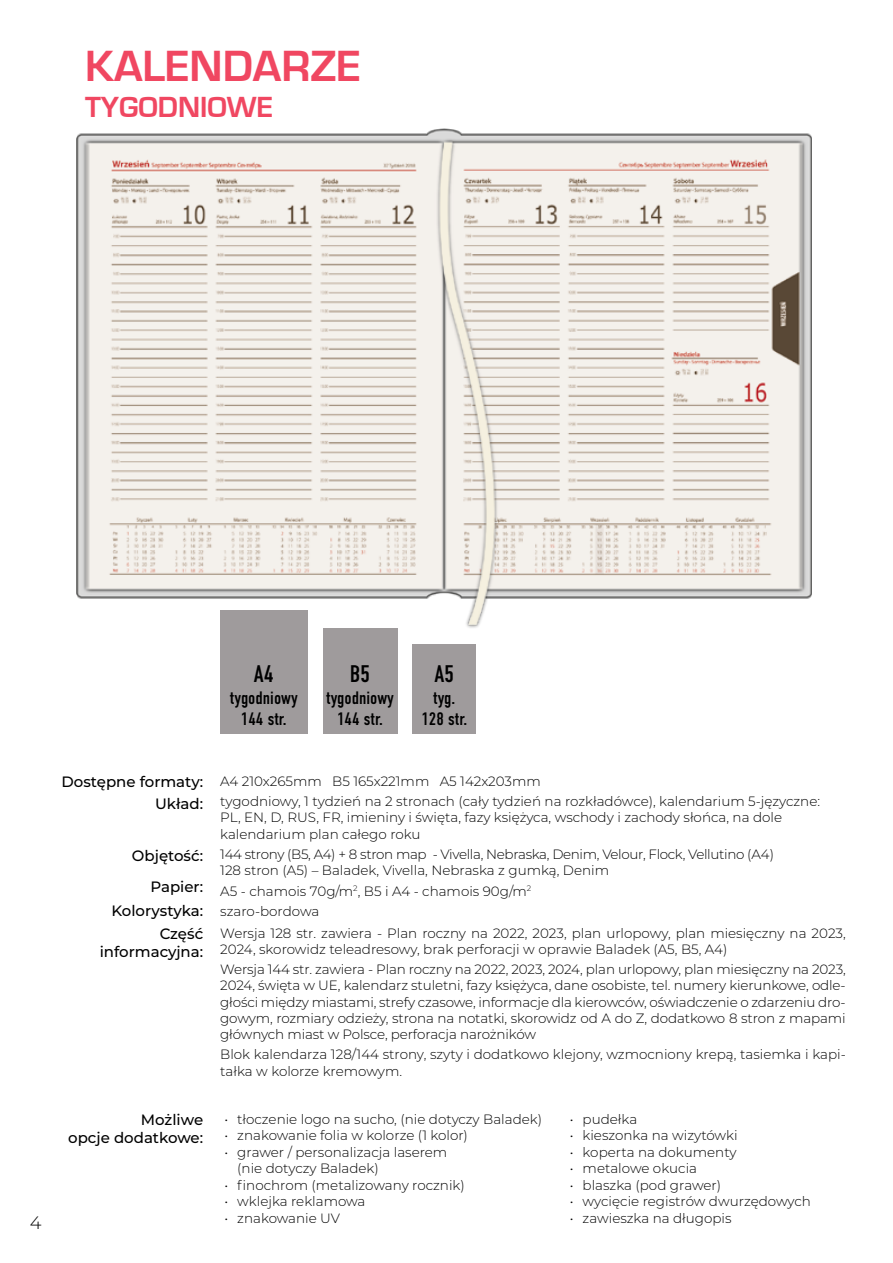
<style>
.page{position:relative;width:893px;height:1263px;background:#fff}
.page>*{position:absolute;margin:0;border:0;box-sizing:border-box;transform-origin:0 0}
.t1{font:700 45px "Eurostile";color:#f04761}
.t2{font:700 30px "Eurostile";color:#f04761}
.t3{font:24px "DIN Condensed";color:#000}
.t4{font:18px/21.6px "DIN Condensed";color:#000;text-align:center}
.t5{font:300 18px "Montserrat";color:#000}
.t6{font:500 15px/22.2px "Montserrat";color:#000;text-align:right}
.t7{font:300 13.5px/16.2px "Montserrat";color:#000}
.t8{font:300 13.5px/16.2px "Montserrat";letter-spacing:-.025em;color:#000}
</style>
<div class="page">
<img style="left:77px;top:128px;width:735px;height:502px">
<div style="left:220px;top:610px;width:87px;height:124px;background:#9f9b9c"></div>
<div style="left:323px;top:629px;width:74px;height:105px;background:#9f9b9c"></div>
<div style="left:412px;top:644px;width:64px;height:90px;background:#9f9b9c"></div>
<h1 class="t1" style="left:85px;top:42px;width:277px">KALENDARZE</h1>
<h2 class="t2" style="left:85px;top:91px;width:190px">TYGODNIOWE</h2>
<h3 class="t5" style="left:30px;top:1211px;width:13px">4</h3>
<h3 class="t3" style="left:254px;top:660px;width:21px">A4</h3>
<h3 class="t4" style="left:230px;top:687px;width:69px">tygodniowy<br>144 str.</h3>
<h3 class="t3" style="left:350px;top:660px;width:22px">B5</h3>
<h3 class="t4" style="left:326px;top:687px;width:69px">tygodniowy<br>144 str.</h3>
<h3 class="t3" style="left:434px;top:660px;width:21px">A5</h3>
<h3 class="t4" style="left:421px;top:687px;width:47px">tyg.<br>128 str.</h3>
<p class="t6" style="left:61px;top:770px;width:143px">Dostępne formaty:<br>Układ:</p>
<p class="t6" style="left:132px;top:839px;width:73px;line-height:31.2px">Objętość:<br>Papier:</p>
<p class="t6" style="left:111px;top:899px;width:93px">Kolorystyka:<br>Część</p>
<p class="t6" style="left:100px;top:939px;width:105px">informacyjna:</p>
<p class="t7" style="left:220px;top:770px;width:601px;line-height:20.4px">A4 210x265mm B5 165x221mm A5 142x203mm<br>tygodniowy, 1 tydzień na 2 stronach (cały tydzień na rozkładówce), kalendarium 5-języczne:</p>
<p class="t7" style="left:220px;top:809px;width:563px">PL, EN, D, RUS, FR, imieniny i święta, fazy księżyca, wschody i zachody słońca, na dole kalendarium plan całego roku</p>
<p class="t8" style="left:220px;top:846px;width:555px">144 strony (B5, A4) + 8 stron map - Vivella, Nebraska, Denim, Velour, Flock, Vellutino (A4)<br>128 stron (A5) – Baladek, Vivella, Nebraska z gumką, Denim</p>
<p class="t7" style="left:220px;top:880px;width:627px;line-height:20.9px">A5 - chamois 70g/m<sup>2</sup>, B5 i A4 - chamois 90g/m<sup>2<br></sup>szaro-bordowa<br>Wersja 128 str. zawiera - Plan roczny na 2022, 2023, plan urlopowy, plan miesięczny na 2023,</p>
<p class="t7" style="left:220px;top:938px;width:627px;line-height:20.4px">2024, skorowidz teleadresowy, brak perforacji w oprawie Baladek (A5, B5, A4)<br>Wersja 144 str. zawiera - Plan roczny na 2022, 2023, 2024, plan urlopowy, plan miesięczny na 2023,</p>
<p class="t7" style="left:220px;top:977px;width:627px;text-align:justify">2024, święta w UE, kalendarz stuletni, fazy księżyca, dane osobiste, tel. numery kierunkowe, odle&shy;głości między miastami, strefy czasowe, informacje dla kierowców, oświadczenie o zdarzeniu dro&shy;gowym, rozmiary odzieży, strona na notatki, skorowidz od A do Z, dodatkowo 8 stron z mapami głównych miast w Polsce, perforacja narożników</p>
<p class="t7" style="left:220px;top:1046px;width:627px">Blok kalendarza 128/144 strony, szyty i dodatkowo klejony, wzmocniony krepą, tasiemka i kapi&shy;tałka w kolorze kremowym.</p>
<p class="t6" style="left:68px;top:1110px;width:137px;line-height:18px">Możliwe<br>opcje dodatkowe:</p>
<p class="t7" style="left:224px;top:1110px;width:319px">• tłoczenie logo na sucho, (nie dotyczy Baladek)</p>
<p class="t7" style="left:224px;top:1127px;width:245px">• znakowanie folia w kolorze (1 kolor)</p>
<p class="t7" style="left:237px;top:1143px;width:212px;text-indent:-13px">• grawer / personalizacja laserem (nie dotyczy Baladek)</p>
<p class="t7" style="left:224px;top:1176px;width:242px">• finochrom (metalizowany rocznik)</p>
<p class="t7" style="left:224px;top:1193px;width:143px">• wklejka reklamowa</p>
<p class="t7" style="left:224px;top:1209px;width:117px">• znakowanie UV</p>
<p class="t7" style="left:570px;top:1110px;width:69px">• pudełka</p>
<p class="t7" style="left:570px;top:1127px;width:169px">• kieszonka na wizytówki</p>
<p class="t7" style="left:570px;top:1143px;width:168px">• koperta na dokumenty</p>
<p class="t7" style="left:570px;top:1160px;width:129px">• metalowe okucia</p>
<p class="t7" style="left:570px;top:1176px;width:153px">• blaszka (pod grawer)</p>
<p class="t7" style="left:570px;top:1193px;width:243px">• wycięcie registrów dwurzędowych</p>
<p class="t7" style="left:570px;top:1209px;width:163px">• zawieszka na długopis</p>
</div>
